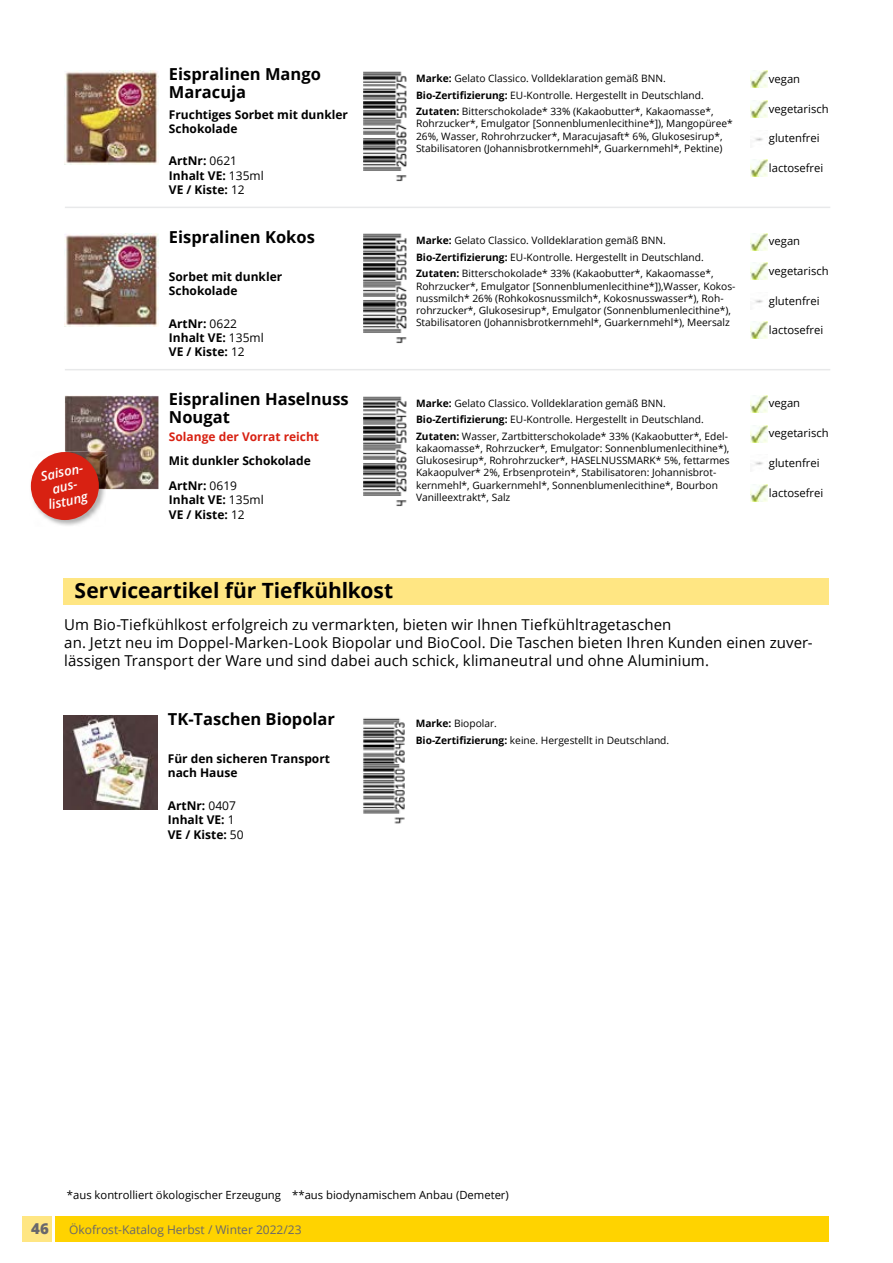
<style>
.page{position:relative;width:893px;height:1263px;background:#fff}
.page>*{position:absolute;margin:0;border:0;box-sizing:border-box;transform-origin:0 0}
.t1{font:700 21px "Open Sans";color:#000}
.t2{font:700 16.5px/18px "Open Sans";color:#000}
.t3{font:15px/18px "Open Sans";letter-spacing:.005em;color:#000}
.t4{font:800 15px "Open Sans";color:#68676c}
.t5{font:italic 600 13.05px/14.5px "Open Sans";color:#fff;text-align:center}
.t6{font:700 12px/14.4px "Open Sans";color:#000}
.t7{font:12px "Open Sans";color:#68676c}
.t8{font:700 12px "Open Sans";color:#d82112}
.t9{font:11.25px "Open Sans";color:#000}
.t10{font:10.2px/12.3px "Open Sans";color:#000}
.s1{font-weight:400}
.s2{font-weight:700}
</style>
<div class="page">
<div style="left:55px;top:1216px;width:774px;height:26px;background:#ffd300"></div>
<div style="left:22px;top:1216px;width:30px;height:26px;background:#ffe683"></div>
<hr style="left:65px;top:207px;width:765px;height:1px;background:#e8e9ea">
<img style="left:65px;top:71px;width:93px;height:94px">
<img style="left:750px;top:71px;width:17px;height:17px">
<img style="left:750px;top:101px;width:17px;height:17px">
<img style="left:755px;top:137px;width:8px;height:4px">
<img style="left:750px;top:160px;width:17px;height:17px">
<img style="left:363px;top:71px;width:43px;height:111px">
<hr style="left:65px;top:369px;width:765px;height:1px;background:#e8e9ea">
<img style="left:65px;top:233px;width:93px;height:94px">
<img style="left:750px;top:233px;width:17px;height:17px">
<img style="left:750px;top:263px;width:17px;height:17px">
<img style="left:755px;top:299px;width:8px;height:4px">
<img style="left:750px;top:322px;width:17px;height:17px">
<img style="left:363px;top:233px;width:43px;height:111px">
<img style="left:65px;top:396px;width:93px;height:93px">
<img style="left:750px;top:396px;width:17px;height:17px">
<img style="left:750px;top:425px;width:17px;height:17px">
<img style="left:755px;top:461px;width:8px;height:4px">
<img style="left:750px;top:484px;width:17px;height:17px">
<img style="left:363px;top:396px;width:43px;height:110px">
<img style="left:30px;top:452px;width:76px;height:74px">
<img style="left:65px;top:451px;width:41px;height:38px">
<div style="left:31px;top:452px;width:68px;height:68px;background:#d82112;border-radius:50%"></div>
<div style="left:63px;top:578px;width:766px;height:26px;background:#ffe683"></div>
<img style="left:64px;top:715px;width:93px;height:94px">
<img style="left:363px;top:718px;width:42px;height:106px">
<p class="t5" style="left:39px;top:469px;width:47px;rotate:-12deg">Saison&shy;aus&shy;listung</p>
<h2 class="t2" style="left:169px;top:65px;width:154px">Eispralinen Mango<br>Maracuja</h2>
<p class="t6" style="left:169px;top:107px;width:181px">Fruchtiges Sorbet mit dunkler<br>Schokolade</p>
<p class="t6" style="left:169px;top:153px;width:96px">ArtNr: <span class="s1">0621<br></span>Inhalt VE: <span class="s1">135ml<br></span>VE / Kiste: <span class="s1">12</span></p>
<h2 class="t2" style="left:169px;top:227px;width:147px">Eispralinen Kokos</h2>
<p class="t6" style="left:169px;top:269px;width:115px">Sorbet mit dunkler<br>Schokolade</p>
<p class="t6" style="left:169px;top:316px;width:96px">ArtNr: <span class="s1">0622<br></span>Inhalt VE: <span class="s1">135ml<br></span>VE / Kiste: <span class="s1">12</span></p>
<h2 class="t2" style="left:169px;top:389px;width:181px">Eispralinen Haselnuss<br>Nougat</h2>
<p class="t8" style="left:169px;top:429px;width:152px">Solange der Vorrat reicht</p>
<p class="t6" style="left:169px;top:454px;width:143px">Mit dunkler Schokolade</p>
<p class="t6" style="left:169px;top:478px;width:96px">ArtNr: <span class="s1">0619<br></span>Inhalt VE: <span class="s1">135ml<br></span>VE / Kiste: <span class="s1">12</span></p>
<p class="t10" style="left:416px;top:70px;width:299px;line-height:16.5px"><span class="s2">Marke:</span> Gelato Classico. Volldeklaration gemäß BNN.<br><span class="s2">Bio-Zertifizierung:</span> EU-Kontrolle. Hergestellt in Deutschland.<br><span class="s2">Zutaten:</span> Bitterschokolade* 33% (Kakaobutter*, Kakaomasse*,</p>
<p class="t10" style="left:416px;top:117px;width:318px">Rohrzucker*, Emulgator [Sonnenblumenlecithine*]), Mangopüree*<br>26%, Wasser, Rohrohrzucker*, Maracujasaft* 6%, Glukosesirup*,<br>Stabilisatoren (Johannisbrotkernmehl*, Guarkernmehl*, Pektine)</p>
<p class="t10" style="left:416px;top:232px;width:299px;line-height:16.5px"><span class="s2">Marke:</span> Gelato Classico. Volldeklaration gemäß BNN.<br><span class="s2">Bio-Zertifizierung:</span> EU-Kontrolle. Hergestellt in Deutschland.<br><span class="s2">Zutaten:</span> Bitterschokolade* 33% (Kakaobutter*, Kakaomasse*,</p>
<p class="t10" style="left:416px;top:279px;width:321px">Rohrzucker*, Emulgator [Sonnenblumenlecithine*]),Wasser, Kokos&shy;nussmilch* 26% (Rohkokosnussmilch*, Kokosnusswasser*), Roh&shy;rohrzucker*, Glukosesirup*, Emulgator (Sonnenblumenlecithine*), Stabilisatoren (Johannisbrotkernmehl*, Guarkernmehl*), Meersalz</p>
<p class="t10" style="left:416px;top:394px;width:313px;line-height:16.5px"><span class="s2">Marke:</span> Gelato Classico. Volldeklaration gemäß BNN.<br><span class="s2">Bio-Zertifizierung:</span> EU-Kontrolle. Hergestellt in Deutschland.<br><span class="s2">Zutaten:</span> Wasser, Zartbitterschokolade* 33% (Kakaobutter*, Edel-</p>
<p class="t10" style="left:416px;top:442px;width:315px">kakaomasse*, Rohrzucker*, Emulgator: Sonnenblumenlecithine*), Glukosesirup*, Rohrohrzucker*, HASELNUSSMARK* 5%, fettarmes Kakaopulver* 2%, Erbsenprotein*, Stabilisatoren: Johannisbrot&shy;kernmehl*, Guarkernmehl*, Sonnenblumenlecithine*, Bourbon Vanilleextrakt*, Salz</p>
<h1 class="t1" style="left:75px;top:576px;width:320px">Serviceartikel für Tiefkühlkost</h1>
<p class="t9" style="left:769px;top:71px;width:33px">vegan</p>
<p class="t9" style="left:769px;top:101px;width:61px">vegetarisch</p>
<p class="t9" style="left:769px;top:131px;width:52px">glutenfrei</p>
<p class="t9" style="left:769px;top:160px;width:56px">lactosefrei</p>
<p class="t9" style="left:769px;top:233px;width:33px">vegan</p>
<p class="t9" style="left:769px;top:263px;width:61px">vegetarisch</p>
<p class="t9" style="left:769px;top:293px;width:52px">glutenfrei</p>
<p class="t9" style="left:769px;top:323px;width:56px">lactosefrei</p>
<p class="t9" style="left:769px;top:396px;width:33px">vegan</p>
<p class="t9" style="left:769px;top:425px;width:61px">vegetarisch</p>
<p class="t9" style="left:769px;top:455px;width:52px">glutenfrei</p>
<p class="t9" style="left:769px;top:485px;width:56px">lactosefrei</p>
<p class="t3" style="left:64px;top:615px;width:750px">Um Bio-Tiefkühlkost erfolgreich zu vermarkten, bieten wir Ihnen Tiefkühltragetaschen<br>an. Jetzt neu im Doppel-Marken-Look Biopolar und BioCool. Die Taschen bieten Ihren Kunden einen zuver&shy;lässigen Transport der Ware und sind dabei auch schick, klimaneutral und ohne Aluminium.</p>
<h2 class="t2" style="left:168px;top:709px;width:169px">TK-Taschen Biopolar</h2>
<p class="t6" style="left:168px;top:751px;width:164px">Für den sicheren Transport nach Hause</p>
<p class="t6" style="left:168px;top:798px;width:77px">ArtNr: <span class="s1">0407<br></span>Inhalt VE: <span class="s1">1<br></span>VE / Kiste: <span class="s1">50</span></p>
<p class="t10" style="left:416px;top:715px;width:255px;line-height:16.5px"><span class="s2">Marke:</span> Biopolar.<br><span class="s2">Bio-Zertifizierung:</span> keine. Hergestellt in Deutschland.</p>
<p class="t9" style="left:67px;top:1187px;width:443px">*aus kontrolliert ökologischer Erzeugung **aus biodynamischem Anbau (Demeter)</p>
<h3 class="t4" style="left:31px;top:1217px;width:19px">46</h3>
<p class="t7" style="left:69px;top:1221px;width:234px">Ökofrost-Katalog Herbst / Winter 2022/23</p>
</div>
